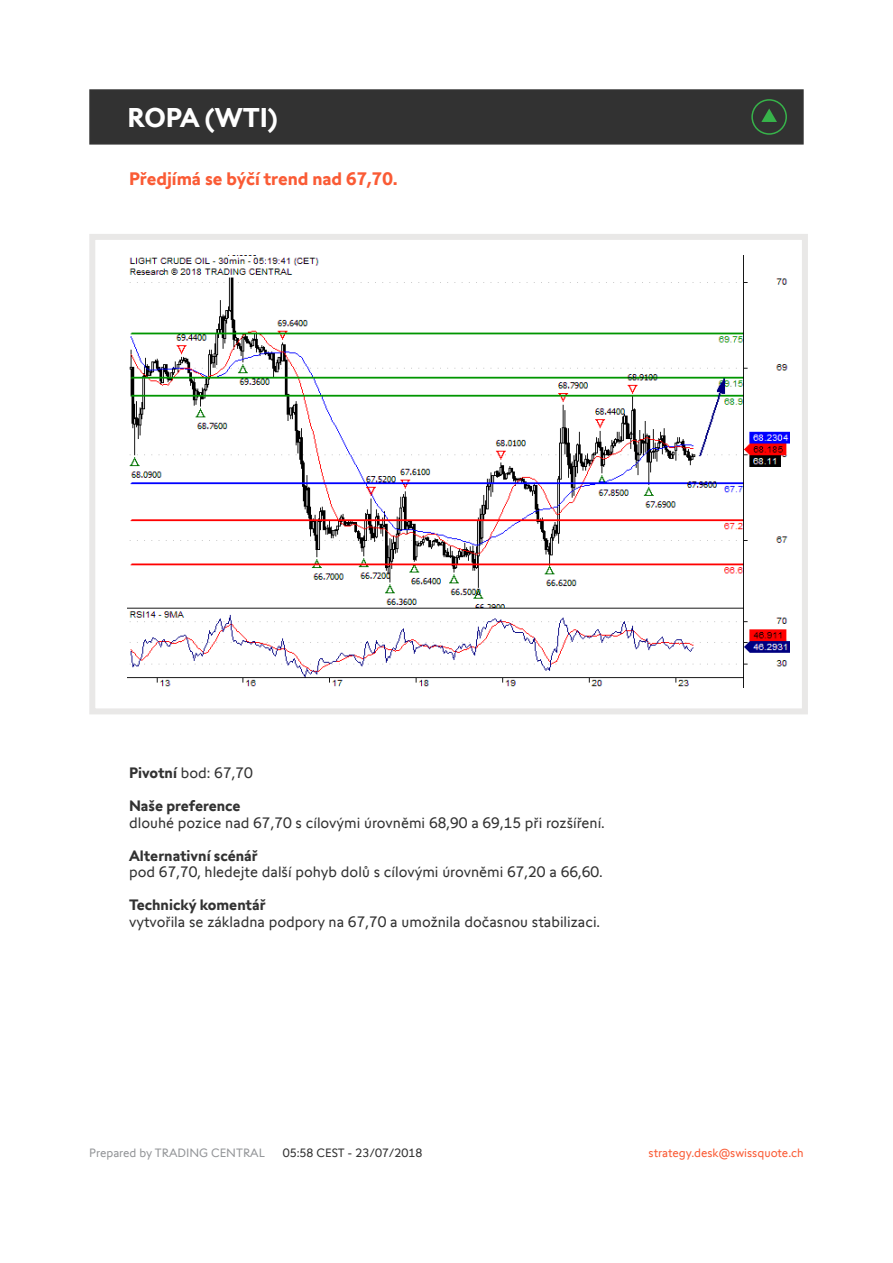
<style>
.page{position:relative;width:893px;height:1263px;background:#fff}
.page>*{position:absolute;margin:0;border:0;box-sizing:border-box;transform-origin:0 0}
.t1{font:700 27px "Swissquote CT";color:#fff}
.t2{font:700 18px "Swissquote CT";color:#fa5b35}
.t3{font:15px "Swissquote CT";color:#323232}
.t4{font:700 15px "Swissquote CT";color:#323232}
.t5{font:12px "Swissquote CT";color:#fa5b35}
.t6{font:12px "Swissquote CT";color:#939598}
.t7{font:12px "Swissquote CT";color:#323232}
.s1{font-weight:700}
</style>
<div class="page">
<div style="left:89px;top:234px;width:719px;height:480px;border:6px solid #e9e8e7"></div>
<div style="left:89px;top:89px;width:715px;height:56px;background:#323232;border:2px solid #323232"></div>
<img style="left:128px;top:255px;width:661px;height:432px">
<svg style="left:751px;top:99px;width:36px;height:36px"></svg>
<h1 class="t1" style="left:128px;top:101px;width:152px">ROPA (WTI)</h1>
<p class="t2" style="left:129px;top:168px;width:270px">Předjímá se býčí trend nad 67,70.</p>
<p class="t3" style="left:129px;top:764px;width:125px"><span class="s1">Pivotní</span> bod: 67,70</p>
<p class="t4" style="left:129px;top:797px;width:113px">Naše preference</p>
<p class="t3" style="left:129px;top:814px;width:477px">dlouhé pozice nad 67,70 s cílovými úrovněmi 68,90 a 69,15 při rozšíření.</p>
<p class="t4" style="left:129px;top:846px;width:130px">Alternativní scénář</p>
<p class="t3" style="left:129px;top:863px;width:475px">pod 67,70, hledejte další pohyb dolů s cílovými úrovněmi 67,20 a 66,60.</p>
<p class="t4" style="left:129px;top:896px;width:138px">Technický komentář</p>
<p class="t3" style="left:129px;top:913px;width:473px">vytvořila se základna podpory na 67,70 a umožnila dočasnou stabilizaci.</p>
<p class="t6" style="left:89px;top:1145px;width:177px">Prepared by TRADING CENTRAL</p>
<p class="t7" style="left:283px;top:1145px;width:141px">05:58 CEST - 23/07/2018</p>
<p class="t5" style="left:649px;top:1145px;width:157px">strategy.desk@swissquote.ch</p>
</div>
